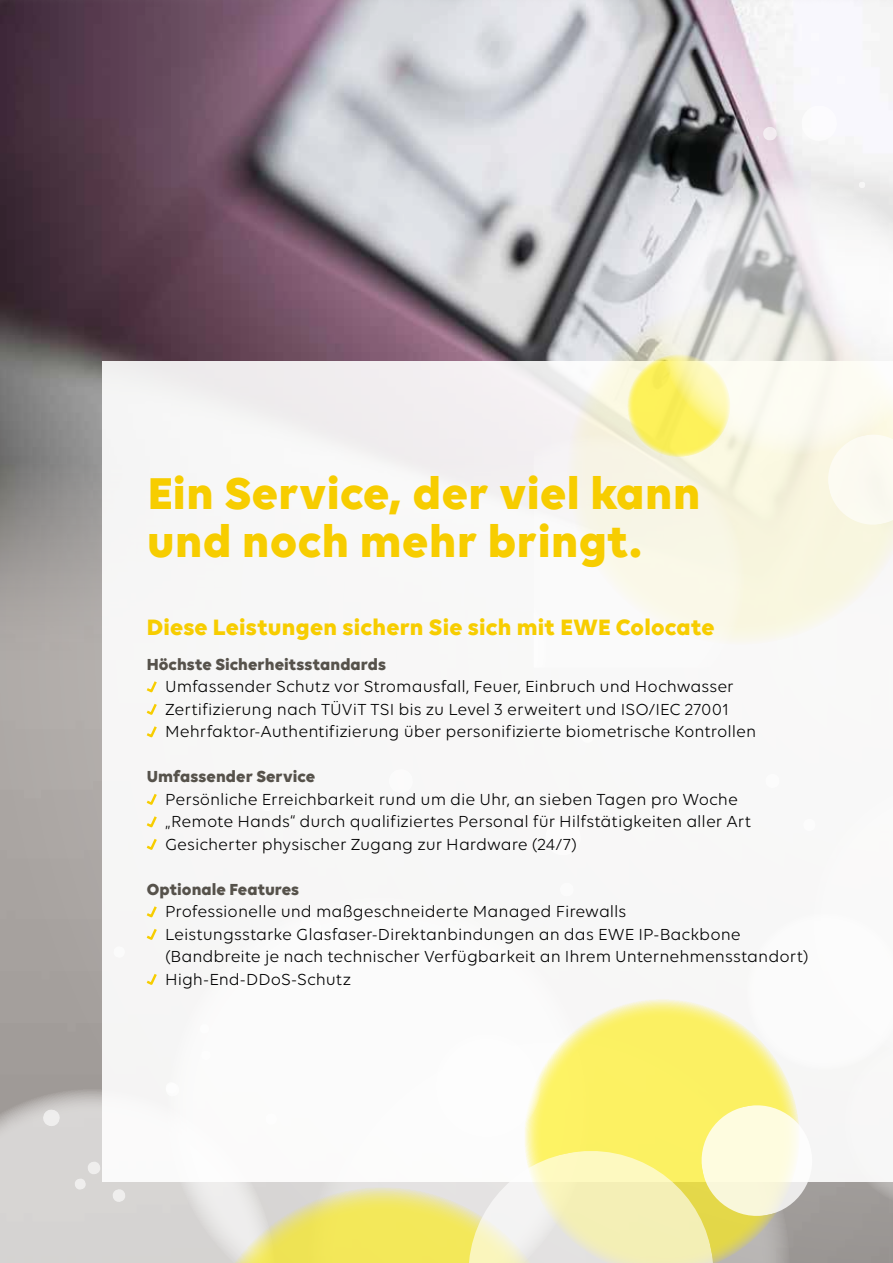
<style>
.page{position:relative;width:893px;height:1263px;background:#fff}
.page>*{position:absolute;margin:0;border:0;box-sizing:border-box;transform-origin:0 0}
.t1{font:700 48px/48px "Volte";letter-spacing:.01em;color:#f7cd00}
.t2{font:700 24px "Volte";letter-spacing:.01em;color:#f7cd00}
.t3{font:17.25px/22.5px "Volte";color:#000}
.t4{font:700 17.25px "Volte";color:#56524b}
</style>
<div class="page">
<img style="left:0;top:0;width:893px;height:675px">
<div style="left:102px;top:361px;width:791px;height:821px;background:#f7f7f7"></div>
<svg style="left:551px;top:297px;width:342px;height:342px"></svg>
<svg style="left:622px;top:354px;width:20px;height:80px;background:#f4efac"></svg>
<svg style="left:642px;top:177px;width:158px;height:290px"></svg>
<svg style="left:551px;top:434px;width:206px;height:206px"></svg>
<svg style="left:551px;top:570px;width:4px;height:70px"></svg>
<svg style="left:800px;top:104px;width:93px;height:425px"></svg>
<svg style="left:762px;top:126px;width:15px;height:15px"></svg>
<svg style="left:0;top:1089px;width:165px;height:174px"></svg>
<svg style="left:112px;top:1188px;width:14px;height:15px"></svg>
<svg style="left:74px;top:1161px;width:27px;height:29px"></svg>
<svg style="left:165px;top:999px;width:728px;height:264px"></svg>
<svg style="left:42px;top:1109px;width:19px;height:18px"></svg>
<svg style="left:146px;top:681px;width:11px;height:12px"></svg>
<svg style="left:146px;top:703px;width:11px;height:12px"></svg>
<svg style="left:146px;top:726px;width:11px;height:12px"></svg>
<svg style="left:146px;top:794px;width:11px;height:11px"></svg>
<svg style="left:146px;top:816px;width:11px;height:12px"></svg>
<svg style="left:146px;top:839px;width:11px;height:11px"></svg>
<svg style="left:146px;top:906px;width:11px;height:12px"></svg>
<svg style="left:146px;top:929px;width:11px;height:11px"></svg>
<svg style="left:146px;top:974px;width:11px;height:11px"></svg>
<h1 class="t1" style="left:147px;top:467px;width:555px">Ein Service, der viel kann und noch mehr bringt.</h1>
<h2 class="t2" style="left:147px;top:612px;width:569px">Diese Leistungen sichern Sie sich mit EWE Colocate</h2>
<p class="t4" style="left:147px;top:654px;width:241px">Höchste Sicherheitsstandards</p>
<p class="t3" style="left:165px;top:675px;width:593px">Umfassender Schutz vor Stromausfall, Feuer, Einbruch und Hochwasser<br>Zertifizierung nach TÜViT TSI bis zu Level 3 erweitert und ISO/IEC 27001<br>Mehrfaktor-Authentifizierung über personifizierte biometrische Kontrollen</p>
<p class="t4" style="left:147px;top:766px;width:170px">Umfassender Service</p>
<p class="t3" style="left:165px;top:788px;width:588px">Persönliche Erreichbarkeit rund um die Uhr, an sieben Tagen pro Woche „Remote Hands“ durch qualifiziertes Personal für Hilfstätigkeiten aller Art<br>Gesicherter physischer Zugang zur Hardware (24/7)</p>
<p class="t4" style="left:147px;top:879px;width:154px">Optionale Features</p>
<p class="t3" style="left:165px;top:900px;width:645px">Professionelle und maßgeschneiderte Managed Firewalls<br>Leistungsstarke Glasfaser-Direktanbindungen an das EWE IP-Backbone (Bandbreite je nach technischer Verfügbarkeit an Ihrem Unternehmensstandort)<br>High-End-DDoS-Schutz</p>
</div>
